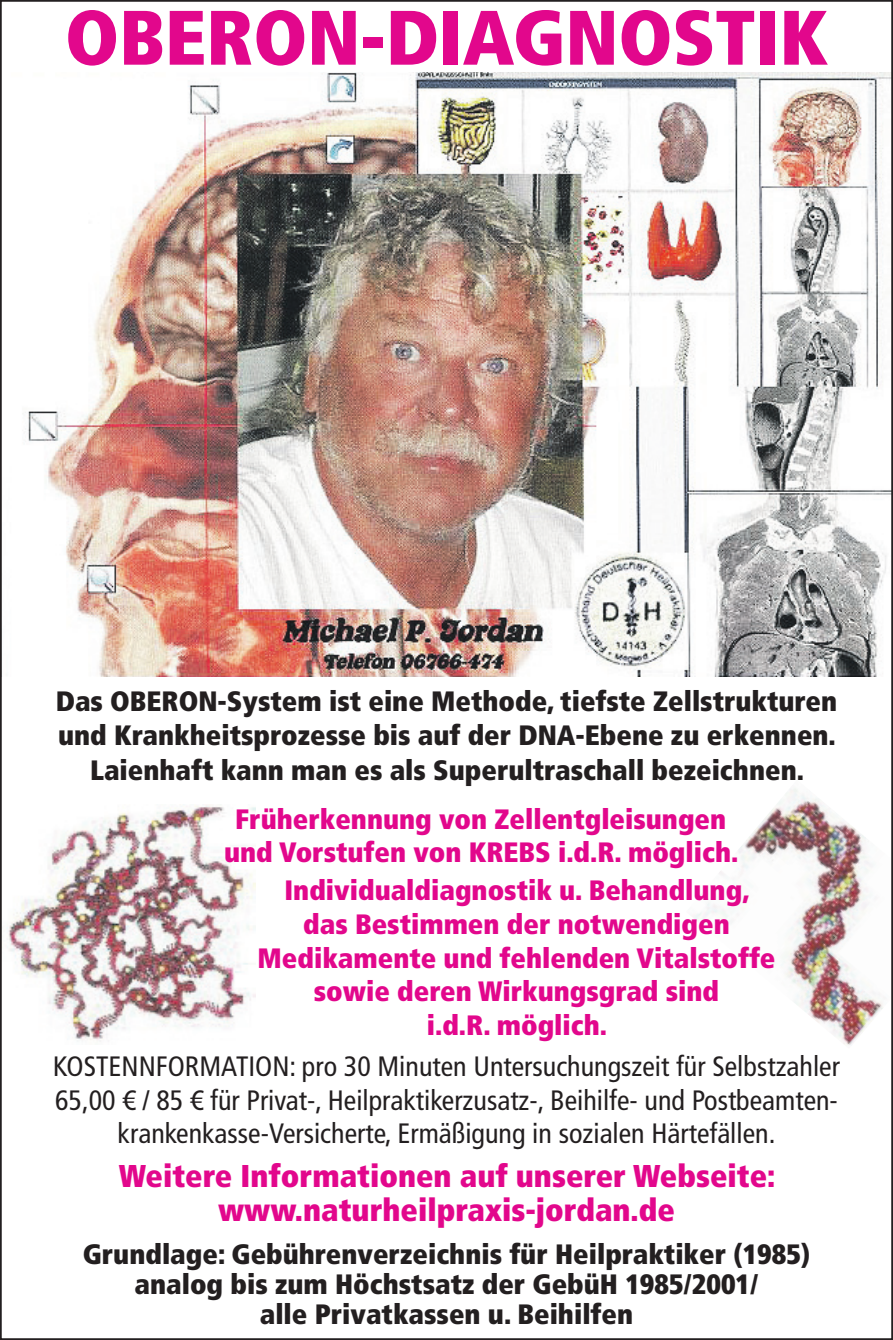
<style>
.page{position:relative;width:893px;height:1340px;background:#fff}
.page>*{position:absolute;margin:0;border:0;box-sizing:border-box;transform-origin:0 0}
.t1{font:900 condensed 77px "Frutiger LT";color:#e2078c}
.t2{font:900 condensed 31.5px/34.3px "Frutiger LT";color:#e2078c;text-align:center}
.t3{font:900 condensed 28px/34.6px "Frutiger LT";color:#231f20;text-align:center}
.t4{font:900 condensed 28px/33.6px "Frutiger LT";color:#e2078c;text-align:center}
.t5{font:condensed 28px/33.6px "Frutiger LT";color:#231f20;text-align:center}
</style>
<div class="page">
<img style="left:25px;top:73px;width:865px;height:603px">
<img style="left:7px;top:805px;width:249px;height:237px">
<img style="left:694px;top:788px;width:189px;height:257px">
<h1 class="t1" style="left:65px;top:-9px;width:764px">Oberon-Diagnostik</h1>
<p class="t3" style="left:56px;top:683px;width:783px">Das OBERON-System ist eine Methode, tiefste Zellstrukturen und Krankheitsprozesse bis auf der DNA-Ebene zu erkennen.<br>Laienhaft kann man es als Superultraschall bezeichnen.</p>
<p class="t4" style="left:224px;top:801px;width:516px">Früherkennung von Zellentgleisungen und Vorstufen von Krebs i.d.R. möglich.</p>
<p class="t4" style="left:258px;top:873px;width:519px">Individualdiagnostik u. Behandlung,<br>das Bestimmen der notwendigen<br>Medikamente und fehlenden Vitalstoffe sowie deren Wirkungsgrad sind<br>i.d.R. möglich.</p>
<p class="t5" style="left:53px;top:1049px;width:788px">KOSTENNFORMATION: pro 30 Minuten Untersuchungszeit für Selbstzahler<br>65,00 € / 85 € für Privat-, Heilpraktikerzusatz-, Beihilfe- und Postbeamten&shy;krankenkasse-Versicherte, Ermäßigung in sozialen Härtefällen.</p>
<p class="t2" style="left:119px;top:1158px;width:658px">Weitere Informationen auf unserer Webseite: www.naturheilpraxis-jordan.de</p>
<p class="t3" style="left:83px;top:1238px;width:729px;line-height:30.1px">Grundlage: Gebührenverzeichnis für Heilpraktiker (1985) analog bis zum Höchstsatz der GebüH 1985/2001/<br>alle Privatkassen u. Beihilfen</p>
</div>
